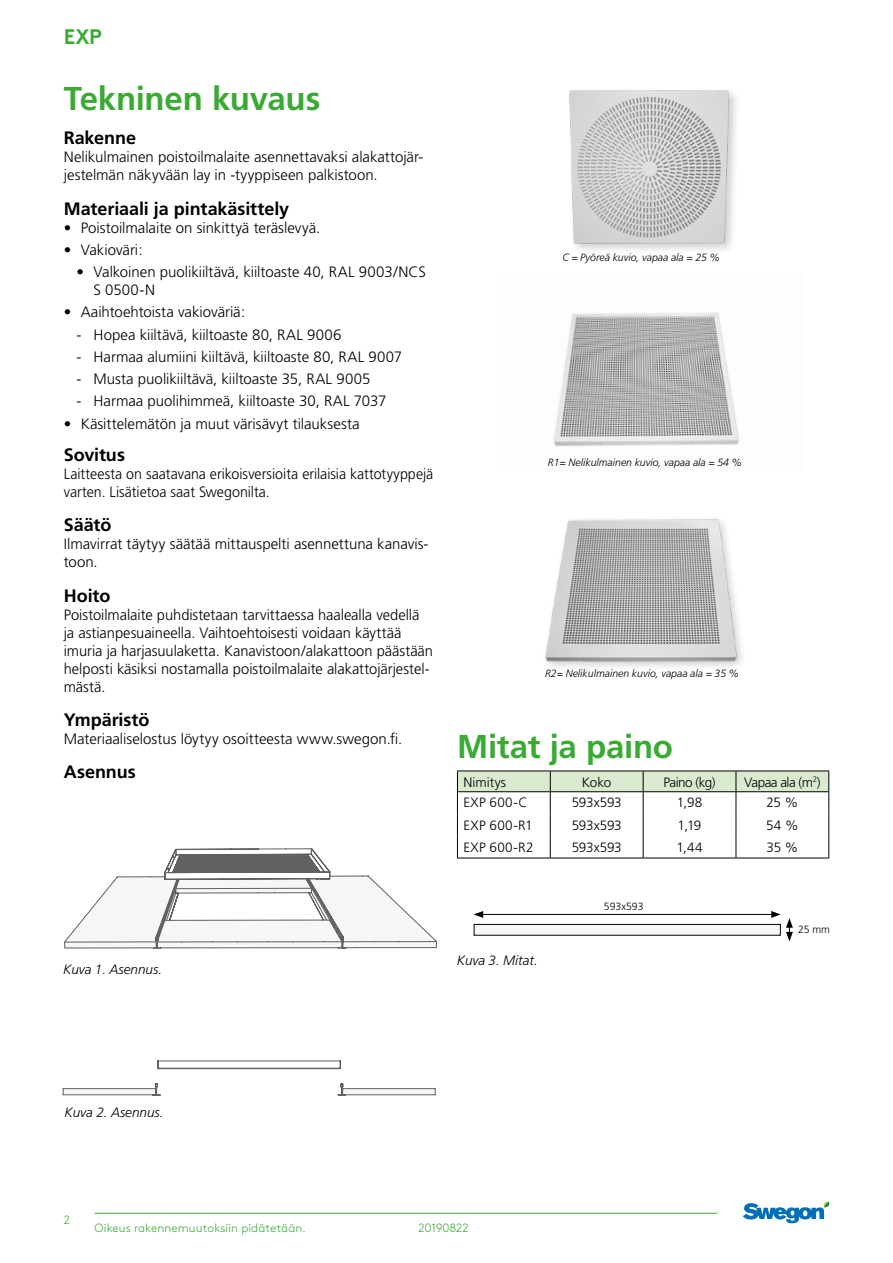
<style>
.page{position:relative;width:893px;height:1263px;background:#fff}
.page>*{position:absolute;margin:0;border:0;box-sizing:border-box;transform-origin:0 0}
.t1{font:700 33px "Frutiger";letter-spacing:-.01em;color:#3aaa35}
.t2{font:700 21px "Swegon Brown";color:#3aaa35}
.t3{font:700 18px "Frutiger";letter-spacing:-.005em;color:#000}
.t4{font:300 15px/18px "Frutiger";letter-spacing:-.005em;color:#000}
.t5{font:300 15px/18px "Frutiger";letter-spacing:-.005em;color:#000;scale:.95 1}
.t6{font:300 13.5px "Frutiger";letter-spacing:-.005em;color:#000}
.t7{font:italic 300 13.5px "Frutiger";color:#000}
.t8{font:300 13.5px "Frutiger";letter-spacing:-.04em;color:#000}
.t9{font:300 12px "Swegon Brown";letter-spacing:.005em;color:#3aaa35}
.t10{font:300 12px "Swegon Brown";letter-spacing:-.015em;color:#3aaa35}
.t11{font:italic 300 10.5px "Frutiger";color:#000}
.t12{font:300 10.5px "Frutiger";color:#000}
</style>
<div class="page">
<svg style="left:65px;top:849px;width:372px;height:99px"></svg>
<hr style="left:65px;top:942px;width:91px;height:1px;background:#616160">
<svg style="left:63px;top:1061px;width:372px;height:34px"></svg>
<hr style="left:457px;top:770px;width:93px;height:1px;background:#000">
<hr style="left:550px;top:770px;width:93px;height:1px;background:#000">
<hr style="left:643px;top:770px;width:93px;height:1px;background:#000">
<hr style="left:736px;top:770px;width:93px;height:1px;background:#000">
<hr style="left:457px;top:858px;width:93px;height:1px;background:#000">
<hr style="left:550px;top:858px;width:93px;height:1px;background:#000">
<hr style="left:643px;top:858px;width:93px;height:1px;background:#000">
<hr style="left:736px;top:858px;width:93px;height:1px;background:#000">
<svg style="left:457px;top:771px;width:372px;height:87px"></svg>
<img style="left:553px;top:312px;width:187px;height:135px">
<img style="left:545px;top:519px;width:197px;height:148px">
<div style="left:474px;top:924px;width:306px;height:11px;background:#f6f6f6"></div>
<div style="left:474px;top:924px;width:307px;height:11px;border:1px solid #000"></div>
<hr style="left:481px;top:914px;width:293px;height:1px;background:#000">
<svg style="left:474px;top:911px;width:9px;height:7px"></svg>
<svg style="left:771px;top:911px;width:22px;height:30px"></svg>
<img style="left:569px;top:90px;width:167px;height:160px">
<hr style="left:95px;top:1213px;width:623px;height:1px;background:#3aaa35">
<svg style="left:743px;top:1201px;width:87px;height:22px"></svg>
<h2 class="t2" style="left:64px;top:20px;width:40px">EXP</h2>
<h1 class="t1" style="left:64px;top:79px;width:258px">Tekninen kuvaus</h1>
<p class="t3" style="left:64px;top:127px;width:74px">Rakenne</p>
<p class="t4" style="left:64px;top:148px;width:361px">Nelikulmainen poistoilmalaite asennettavaksi alakattojär&shy;jestelmän näkyvään lay in -tyyppiseen palkistoon.</p>
<p class="t3" style="left:64px;top:198px;width:227px">Materiaali ja pintakäsittely</p>
<p class="t4" style="left:64px;top:219px;width:258px">• Poistoilmalaite on sinkittyä teräslevyä.</p>
<p class="t4" style="left:64px;top:241px;width:81px">• Vakioväri:</p>
<p class="t4" style="left:94px;top:263px;width:334px;text-indent:-17px">• Valkoinen puolikiiltävä, kiiltoaste 40, RAL 9003/NCS<br>S 0500-N</p>
<p class="t4" style="left:64px;top:303px;width:183px">• Aaihtoehtoista vakioväriä:</p>
<p class="t4" style="left:77px;top:326px;width:267px">- Hopea kiiltävä, kiiltoaste 80, RAL 9006</p>
<p class="t4" style="left:77px;top:348px;width:327px">- Harmaa alumiini kiiltävä, kiiltoaste 80, RAL 9007</p>
<p class="t4" style="left:77px;top:370px;width:295px">- Musta puolikiiltävä, kiiltoaste 35, RAL 9005</p>
<p class="t4" style="left:77px;top:392px;width:311px">- Harmaa puolihimmeä, kiiltoaste 30, RAL 7037</p>
<p class="t4" style="left:64px;top:415px;width:297px">• Käsittelemätön ja muut värisävyt tilauksesta</p>
<p class="t3" style="left:64px;top:444px;width:63px">Sovitus</p>
<p class="t5" style="left:64px;top:465px;width:390px">Laitteesta on saatavana erikoisversioita erilaisia kattotyyppejä varten. Lisätietoa saat Swegonilta.</p>
<p class="t3" style="left:64px;top:514px;width:49px">Säätö</p>
<p class="t4" style="left:64px;top:535px;width:366px">Ilmavirrat täytyy säätää mittauspelti asennettuna kanavis&shy;toon.</p>
<p class="t3" style="left:64px;top:585px;width:48px">Hoito</p>
<p class="t4" style="left:64px;top:606px;width:371px">Poistoilmalaite puhdistetaan tarvittaessa haalealla vedellä ja astianpesuaineella. Vaihtoehtoisesti voidaan käyttää imuria ja harjasuulaketta. Kanavistoon/alakattoon päästään helposti käsiksi nostamalla poistoilmalaite alakattojärjestel&shy;mästä.</p>
<p class="t3" style="left:64px;top:709px;width:87px">Ympäristö</p>
<p class="t4" style="left:64px;top:730px;width:340px">Materiaaliselostus löytyy osoitteesta www.swegon.fi.</p>
<p class="t3" style="left:64px;top:761px;width:74px">Asennus</p>
<p class="t7" style="left:63px;top:961px;width:101px">Kuva 1. Asennus.</p>
<p class="t11" style="left:562px;top:251px;width:159px">C = Pyöreä kuvio, vapaa ala = 25 %</p>
<p class="t11" style="left:548px;top:457px;width:195px">R1= Nelikulmainen kuvio, vapaa ala = 54 %</p>
<p class="t11" style="left:545px;top:667px;width:195px">R2= Nelikulmainen kuvio, vapaa ala = 35 %</p>
<h1 class="t1" style="left:457px;top:727px;width:218px">Mitat ja paino</h1>
<p class="t6" style="left:463px;top:774px;width:44px">Nimitys</p>
<p class="t6" style="left:582px;top:774px;width:31px">Koko</p>
<p class="t6" style="left:663px;top:774px;width:54px">Paino (kg)</p>
<p class="t8" style="left:744px;top:774px;width:78px">Vapaa ala (m<sup>2</sup>)</p>
<p class="t6" style="left:463px;top:795px;width:65px">EXP 600-C</p>
<p class="t6" style="left:572px;top:795px;width:52px">593x593</p>
<p class="t6" style="left:677px;top:795px;width:27px">1,98</p>
<p class="t6" style="left:766px;top:795px;width:33px">25 %</p>
<p class="t6" style="left:463px;top:818px;width:71px">EXP 600-R1</p>
<p class="t6" style="left:572px;top:818px;width:52px">593x593</p>
<p class="t6" style="left:678px;top:818px;width:25px">1,19</p>
<p class="t6" style="left:766px;top:818px;width:34px">54 %</p>
<p class="t6" style="left:463px;top:840px;width:72px">EXP 600-R2</p>
<p class="t6" style="left:572px;top:840px;width:52px">593x593</p>
<p class="t6" style="left:676px;top:840px;width:28px">1,44</p>
<p class="t6" style="left:766px;top:840px;width:34px">35 %</p>
<p class="t7" style="left:457px;top:952px;width:82px">Kuva 3. Mitat.</p>
<p class="t12" style="left:604px;top:900px;width:41px">593x593</p>
<p class="t12" style="left:798px;top:924px;width:33px">25 mm</p>
<p class="t7" style="left:65px;top:1105px;width:101px">Kuva 2. Asennus.</p>
<p class="t9" style="left:64px;top:1211px;width:8px">2</p>
<p class="t9" style="left:95px;top:1219px;width:213px">Oikeus rakennemuutoksiin pidätetään.</p>
<p class="t10" style="left:419px;top:1219px;width:52px">20190822</p>
</div>
